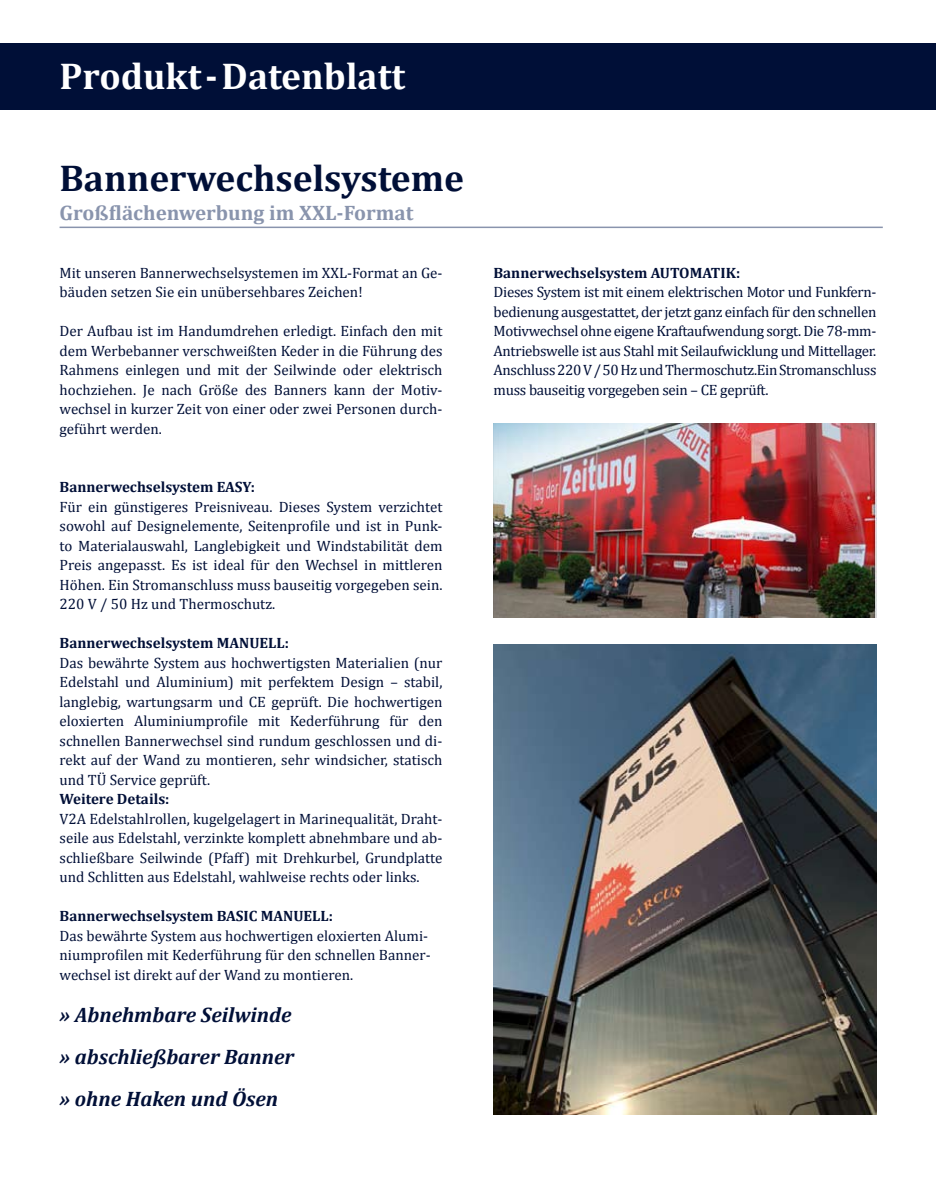
<style>
.page{position:relative;width:936px;height:1191px;background:#fff}
.page>*{position:absolute;margin:0;border:0;box-sizing:border-box;transform-origin:0 0}
.t1{font:700 37.5px "Cambria";color:#000f37}
.t2{font:700 37.5px "Cambria";color:#fff}
.t3{font:italic 700 21px/42px "Cambria";color:#000f37;text-align:justify}
.t4{font:700 21px "Cambria";color:#8994ad}
.t5{font:15px/19.5px "Cambria";color:#000f37;text-align:justify}
.t6{font:700 15px "Cambria";color:#000f37}
</style>
<div class="page">
<div style="left:0;top:43px;width:935px;height:67px;background:#000f37"></div>
<hr style="left:60px;top:227px;width:822px;height:1px;background:#8994ad">
<img style="left:493px;top:644px;width:383px;height:470px">
<img style="left:493px;top:423px;width:383px;height:194px">
<h1 class="t2" style="left:60px;top:53px;width:347px">Produkt-Datenblatt</h1>
<h1 class="t1" style="left:60px;top:155px;width:406px">Bannerwechselsysteme</h1>
<h2 class="t4" style="left:60px;top:199px;width:355px">Großflächenwerbung im XXL-Format</h2>
<p class="t5" style="left:60px;top:262px;width:384px">Mit unseren Bannerwechselsystemen im XXL-Format an Ge&shy;bäuden setzen Sie ein unübersehbares Zeichen!</p>
<p class="t5" style="left:60px;top:321px;width:384px">Der Aufbau ist im Handumdrehen erledigt. Einfach den mit dem Werbebanner verschweißten Keder in die Führung des Rahmens einlegen und mit der Seilwinde oder elektrisch hochziehen. Je nach Größe des Banners kann der Motiv&shy;wechsel in kurzer Zeit von einer oder zwei Personen durch&shy;geführt werden.</p>
<p class="t6" style="left:60px;top:478px;width:197px">Bannerwechselsystem EASY:</p>
<p class="t5" style="left:60px;top:496px;width:384px">Für ein günstigeres Preisniveau. Dieses System verzichtet sowohl auf Designelemente, Seitenprofile und ist in Punk&shy;to Materialauswahl, Langlebigkeit und Windstabilität dem Preis angepasst. Es ist ideal für den Wechsel in mittleren Höhen. Ein Stromanschluss muss bauseitig vorgegeben sein.<br>220 V / 50 Hz und Thermoschutz.</p>
<p class="t6" style="left:60px;top:634px;width:231px">Bannerwechselsystem manuell :</p>
<p class="t5" style="left:60px;top:652px;width:384px">Das bewährte System aus hochwertigsten Materialien (nur Edelstahl und Aluminium) mit perfektem Design – stabil, langlebig, wartungsarm und CE geprüft. Die hochwertigen eloxierten Aluminiumprofile mit Kederführung für den schnellen Bannerwechsel sind rundum geschlossen und di&shy;rekt auf der Wand zu montieren, sehr windsicher, statisch und TÜ Service geprüft.</p>
<p class="t6" style="left:60px;top:790px;width:111px">Weitere Details:</p>
<p class="t5" style="left:60px;top:808px;width:384px">V2A Edelstahlrollen, kugelgelagert in Marinequalität, Draht&shy;seile aus Edelstahl, verzinkte komplett abnehmbare und ab&shy;schließbare Seilwinde (Pfaff) mit Drehkurbel, Grundplatte und Schlitten aus Edelstahl, wahlweise rechts oder links.</p>
<p class="t6" style="left:60px;top:907px;width:275px">Bannerwechselsystem Basic manuell :</p>
<p class="t5" style="left:60px;top:925px;width:372px;text-align:left">Das bewährte System aus hochwertigen eloxierten Alumi&shy;niumprofilen mit Kederführung für den schnellen Banner&shy;wechsel ist direkt auf der Wand zu montieren.</p>
<h2 class="t3" style="left:60px;top:993px;width:236px">» Abnehmbare Seilwinde » abschließbarer Banner » ohne Haken und Ösen</h2>
<p class="t6" style="left:493px;top:263px;width:248px">Bannerwechselsystem Automatik:</p>
<p class="t5" style="left:493px;top:282px;width:384px">Dieses System ist mit einem elektrischen Motor und Funkfern&shy;bedienung ausgestattet, der jetzt ganz einfach für den schnellen Motivwechsel ohne eigene Kraftaufwendung sorgt. Die 78-mm-Antriebswelle ist aus Stahl mit Seilaufwicklung und Mittellager.<br>Anschluss 220 V / 50 Hz und Thermoschutz.Ein Stromanschluss muss bauseitig vorgegeben sein – CE geprüft.</p>
</div>
